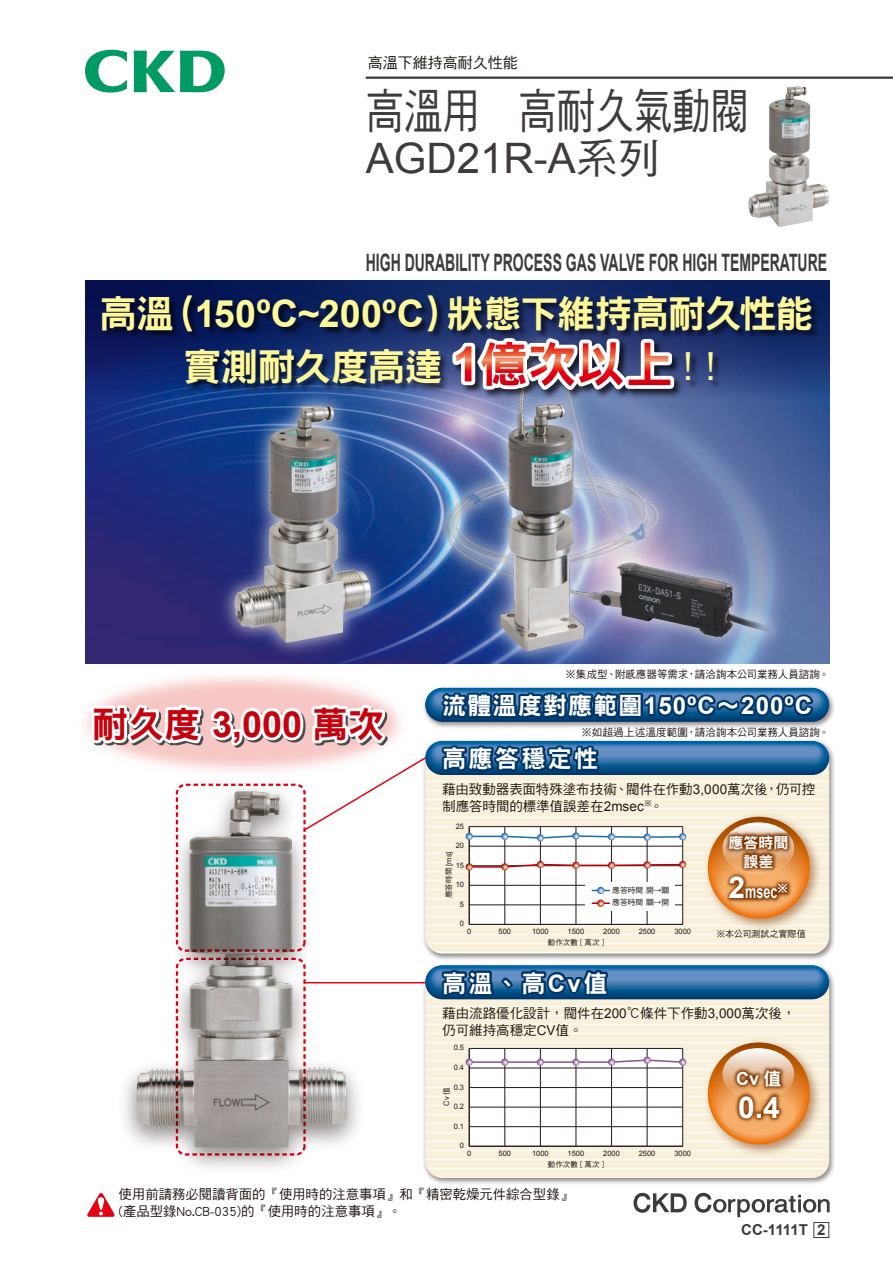
<style>
.page{position:relative;width:893px;height:1263px;background:#fff}
.page>*{position:absolute;margin:0;border:0;box-sizing:border-box;transform-origin:0 0}
.t1{font:48px "DF Hei Std W5";color:#3f3b3a;scale:.8 1}
.t2{font:42px "Arial";color:#3f3b3a}
.t3{font:37.8px "DF Hei Std W9";letter-spacing:-.025em;color:#fff899}
.t4{font:37.8px "DF Hei Std W5";color:#fff899}
.t5{font:36px "DF Hei Std W9";color:#c7000d}
.t6{font:700 30px "Arial";color:#fff}
.t7{font:700 24px "Arial";color:#3f3b3a;scale:.58 1}
.t8{font:700 24px "Arial";letter-spacing:.05em;color:#fff}
.t9{font:24px "DF Hei Std W9";letter-spacing:.1em;color:#fff}
.t10{font:700 18px "Arial";color:#fff;scale:.7 1}
.t11{font:700 18px "Arial";color:#fff}
.t12{font:15px "DF Hei Std W5";color:#231916}
.t13{font:700 15px "Arial";letter-spacing:-.055em;color:#3f3b3a}
.t14{font:15px/18.8px "DF Hei Std W9";color:#fff;text-align:center}
.t15{font:13.5px/16.8px "DF Hei Std W5";color:#231916}
.t16{font:10.5px "DF Hei Std W5";letter-spacing:.005em;color:#231916}
.t17{font:9px "DF Hei Std W5";color:#231916}
.t18{font:7.8px/12.8px "DF Hei Std W5";color:#231916}
.t19{font:7.5px "Arial";color:#231916}
.t20{font:7.5px "DF Hei Std W5";letter-spacing:.015em;color:#231916}
.s1{font-family:"DF Hei Std W5"}
.s2{font-family:"Arial";font-weight:700}
.s3{font-family:"DF Hei Std W9"}
.s4{font-family:"DF Hei Std W9";font-weight:400}
.s5{font-family:"Arial"}
.s6{font-size:30px}
</style>
<div class="page">
<img style="left:85px;top:400px;width:744px;height:263px">
<img style="left:85px;top:627px;width:337px;height:107px">
<img style="left:421px;top:746px;width:414px;height:438px">
<svg style="left:425px;top:965px;width:404px;height:213px;background:#f8f1de"></svg>
<svg style="left:425px;top:741px;width:404px;height:212px;background:#f8f1df"></svg>
<img style="left:421px;top:683px;width:413px;height:39px">
<div style="left:425px;top:965px;width:404px;height:34px;background:#2c76ac;border-radius:17px"></div>
<svg style="left:426px;top:966px;width:402px;height:36px;background:#346c9b"></svg>
<img style="left:124px;top:983px;width:248px;height:185px">
<img style="left:137px;top:918px;width:209px;height:229px">
<div style="left:176px;top:784px;width:130px;height:168px;border:2px dashed #e60013;border-radius:9px"></div>
<div style="left:176px;top:958px;width:130px;height:197px;border:2px dashed #e60013;border-radius:9px"></div>
<hr style="left:305px;top:982px;width:120px;height:1px;background:#e60013">
<svg style="left:85px;top:281px;width:744px;height:119px;background:#0c2160"></svg>
<img style="left:679px;top:1012px;width:156px;height:172px">
<img style="left:671px;top:778px;width:164px;height:187px">
<img style="left:422px;top:397px;width:373px;height:267px">
<img style="left:444px;top:397px;width:99px;height:178px">
<img style="left:211px;top:397px;width:183px;height:269px">
<img style="left:234px;top:406px;width:137px;height:237px">
<img style="left:97px;top:293px;width:727px;height:104px">
<img style="left:446px;top:332px;width:243px;height:82px">
<svg style="left:449px;top:333px;width:229px;height:64px"></svg>
<div style="left:469px;top:827px;width:214px;height:97px;background:#fff"></div>
<hr style="left:505px;top:827px;width:1px;height:97px;background:#231916">
<hr style="left:540px;top:827px;width:1px;height:97px;background:#231916">
<hr style="left:576px;top:827px;width:1px;height:97px;background:#231916">
<hr style="left:611px;top:827px;width:1px;height:97px;background:#231916">
<hr style="left:647px;top:827px;width:1px;height:97px;background:#231916">
<hr style="left:682px;top:827px;width:1px;height:97px;background:#231916">
<hr style="left:469px;top:827px;width:1px;height:97px;background:#231916">
<hr style="left:469px;top:924px;width:214px;height:1px;background:#231916">
<svg style="left:88px;top:688px;width:740px;height:230px"></svg>
<div style="left:469px;top:1048px;width:214px;height:98px;background:#fff"></div>
<hr style="left:505px;top:1048px;width:1px;height:98px;background:#231916">
<hr style="left:540px;top:1048px;width:1px;height:98px;background:#231916">
<hr style="left:576px;top:1048px;width:1px;height:98px;background:#231916">
<hr style="left:611px;top:1048px;width:1px;height:98px;background:#231916">
<hr style="left:647px;top:1048px;width:1px;height:98px;background:#231916">
<hr style="left:682px;top:1048px;width:1px;height:98px;background:#231916">
<hr style="left:469px;top:1048px;width:1px;height:98px;background:#231916">
<hr style="left:469px;top:1146px;width:214px;height:1px;background:#231916">
<hr style="left:469px;top:1126px;width:214px;height:1px;background:#231916">
<hr style="left:469px;top:1107px;width:214px;height:1px;background:#231916">
<hr style="left:469px;top:1087px;width:214px;height:1px;background:#231916">
<hr style="left:469px;top:1068px;width:214px;height:1px;background:#231916">
<hr style="left:469px;top:1048px;width:214px;height:1px;background:#231916">
<hr style="left:469px;top:1061px;width:36px;height:2px;background:#88518f">
<hr style="left:505px;top:1061px;width:35px;height:2px;background:#88518f">
<hr style="left:540px;top:1061px;width:36px;height:2px;background:#88518f">
<hr style="left:576px;top:1061px;width:35px;height:2px;background:#88518f">
<svg style="left:466px;top:1058px;width:7px;height:8px"></svg>
<svg style="left:501px;top:1058px;width:7px;height:8px"></svg>
<svg style="left:537px;top:1058px;width:7px;height:8px"></svg>
<svg style="left:572px;top:1058px;width:8px;height:8px"></svg>
<svg style="left:608px;top:1056px;width:78px;height:10px"></svg>
<svg style="left:87px;top:1193px;width:28px;height:24px"></svg>
<hr style="left:366px;top:77px;width:527px;height:2px;background:#3f3b3a">
<svg style="left:85px;top:50px;width:42px;height:43px"></svg>
<svg style="left:134px;top:50px;width:91px;height:42px"></svg>
<div style="left:813px;top:1222px;width:16px;height:16px;border:1px solid #3f3b3a"></div>
<svg style="left:633px;top:1193px;width:54px;height:20px"></svg>
<svg style="left:694px;top:1193px;width:136px;height:24px"></svg>
<img style="left:748px;top:87px;width:81px;height:140px">
<p class="t12" style="left:368px;top:55px;width:151px">高溫下維持高耐久性能</p>
<h1 class="t1" style="left:366px;top:84px;width:480px">高溫用 高耐久氣動閥</h1>
<h2 class="t2" style="left:366px;top:131px;width:296px">AGD21R-A<span class="s1">系列</span></h2>
<h3 class="t7" style="left:366px;top:247px;width:797px">HIGH DURABILITY PROCESS GAS VALVE FOR HIGH TEMPERATURE</h3>
<h3 class="t3" style="left:99px;top:293px;width:716px">高溫（<span class="s2">150ºC~200ºC</span>）狀態下維持高耐久性能</h3>
<h3 class="t4" style="left:183px;top:346px;width:547px"><span class="s3">實測耐久度高達</span>　　　　　　！！</h3>
<h3 class="t5" style="left:92px;top:705px;width:294px">耐久度 <span class="s2">3,000</span> 萬次</h3>
<p class="t16" style="left:565px;top:669px;width:265px">※集成型、附感應器等需求，請洽詢本公司業務人員諮詢。</p>
<h3 class="t8" style="left:442px;top:690px;width:371px"><span class="s4">流體溫度對應範圍</span>150ºC<span class="s4">∼</span>200ºC</h3>
<h3 class="t9" style="left:442px;top:746px;width:157px">高應答穩定性</h3>
<p class="t16" style="left:582px;top:726px;width:249px">※如超過上述溫度範圍，請洽詢本公司業務人員諮詢。</p>
<p class="t15" style="left:442px;top:780px;width:375px">藉由致動器表面特殊塗布技術、閥件在作動<span class="s5">3,000</span>萬次後，仍可控制應答時間的標準值誤差在<span class="s5">2msec</span><sup>※</sup>。</p>
<p class="t19" style="left:456px;top:821px;width:10px">25</p>
<p class="t19" style="left:456px;top:841px;width:10px">20</p>
<p class="t20" style="left:445px;top:898px;width:48px;rotate:-90deg">應答時間 <span class="s5">[ms]</span></p>
<p class="t19" style="left:456px;top:860px;width:10px">15</p>
<p class="t19" style="left:456px;top:880px;width:10px">10</p>
<p class="t19" style="left:460px;top:899px;width:6px">5</p>
<p class="t19" style="left:460px;top:919px;width:6px">0</p>
<p class="t18" style="left:612px;top:883px;width:59px">應答時間 開→關應答時間 關→開</p>
<p class="t19" style="left:467px;top:927px;width:6px">0</p>
<p class="t19" style="left:499px;top:927px;width:14px">500</p>
<p class="t19" style="left:532px;top:927px;width:18px">1000</p>
<p class="t19" style="left:568px;top:927px;width:18px">1500</p>
<p class="t20" style="left:548px;top:938px;width:58px">動作次數 [ 萬次 ]</p>
<p class="t19" style="left:603px;top:927px;width:18px">2000</p>
<p class="t19" style="left:639px;top:927px;width:18px">2500</p>
<p class="t19" style="left:674px;top:927px;width:18px">3000</p>
<h3 class="t9" style="left:442px;top:970px;width:167px">高溫、高<span class="s2">Cv</span>值</h3>
<p class="t14" style="left:728px;top:833px;width:61px">應答時間誤差</p>
<h3 class="t10" style="left:729px;top:880px;width:86px"><span class="s6">2</span>msec<sup>※</sup></h3>
<p class="t17" style="left:716px;top:929px;width:91px">※本公司測試之實際值</p>
<p class="t15" style="left:442px;top:1005px;width:355px">藉由流路優化設計，閥件在<span class="s5">200</span>℃條件下作動<span class="s5">3,000</span>萬次後，仍可維持高穩定<span class="s5">CV</span>值。</p>
<p class="t19" style="left:454px;top:1043px;width:12px">0.5</p>
<p class="t19" style="left:454px;top:1062px;width:12px">0.4</p>
<p class="t19" style="left:454px;top:1082px;width:12px">0.3</p>
<p class="t19" style="left:442px;top:1106px;width:20px;rotate:-90deg">Cv<span class="s1">值</span></p>
<p class="t19" style="left:454px;top:1101px;width:12px">0.2</p>
<p class="t19" style="left:454px;top:1121px;width:12px">0.1</p>
<p class="t19" style="left:460px;top:1141px;width:6px">0</p>
<p class="t19" style="left:467px;top:1148px;width:6px">0</p>
<p class="t19" style="left:499px;top:1148px;width:14px">500</p>
<p class="t19" style="left:532px;top:1148px;width:18px">1000</p>
<p class="t19" style="left:568px;top:1148px;width:18px">1500</p>
<p class="t20" style="left:548px;top:1160px;width:58px">動作次數 [ 萬次 ]</p>
<p class="t19" style="left:603px;top:1148px;width:18px">2000</p>
<p class="t19" style="left:639px;top:1148px;width:18px">2500</p>
<p class="t19" style="left:674px;top:1148px;width:18px">3000</p>
<h3 class="t11" style="left:736px;top:1066px;width:47px">Cv <span class="s4">值</span></h3>
<h3 class="t6" style="left:738px;top:1087px;width:43px">0.4</h3>
<p class="t15" style="left:119px;top:1185px;width:456px">使用前請務必閱讀背面的『使用時的注意事項』和『精密乾燥元件綜合型錄』(產品型錄No.CB-035)的『使用時的注意事項』。</p>
<p class="t13" style="left:741px;top:1220px;width:86px">CC-1111T 2</p>
</div>
